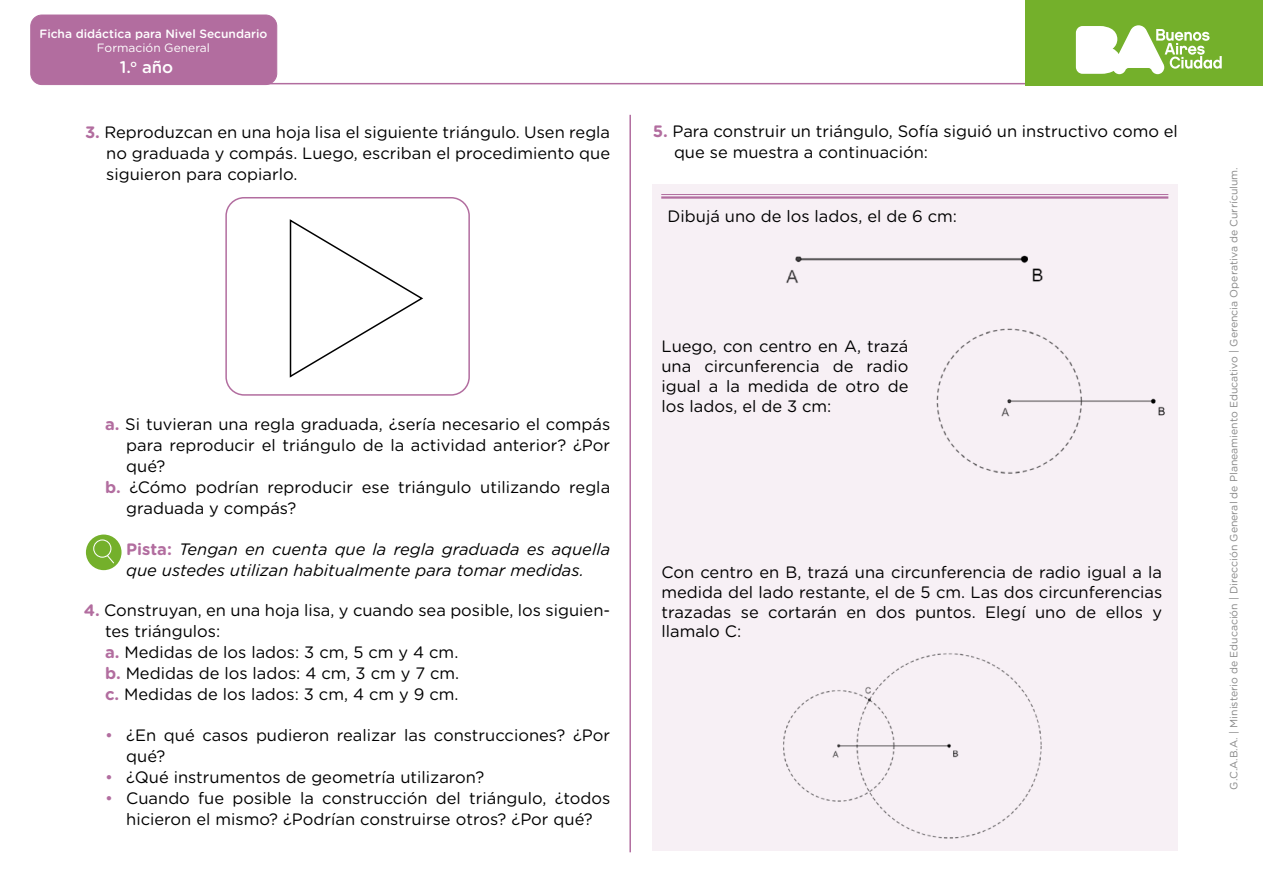
<style>
.page{position:relative;width:1263px;height:893px;background:#fff}
.page>*{position:absolute;margin:0;border:0;box-sizing:border-box;transform-origin:0 0}
.t1{font:500 16.8px "Gotham Rounded";color:#fff}
.t2{font:16.5px/21px "Gotham Rounded";color:#000;text-align:justify}
.t3{font:italic 16.5px/21px "Gotham Rounded";color:#000}
.t4{font:500 12px "Gotham Rounded";color:#fff}
.t5{font:12px "Gotham Rounded";color:#fff}
.t6{font:10.5px "Gotham Rounded";color:#878787}
.s1{font-weight:700;color:#b26d9f}
.s2{font-weight:700;font-style:normal;color:#b26d9f}
.s3{color:#b26d9f}
</style>
<div class="page">
<div style="left:31px;top:15px;width:246px;height:70px;background:#b26d9f;border-radius:11px"></div>
<div style="left:30px;top:15px;width:247px;height:70px;border:1px solid #b26d9f;border-radius:11px"></div>
<hr style="left:84px;top:83px;width:1179px;height:1px;background:#b26d9f">
<div style="left:1025px;top:0;width:238px;height:85px;background:#74b02b"></div>
<svg style="left:1076px;top:25px;width:146px;height:49px"></svg>
<hr style="left:629px;top:115px;width:2px;height:737px;background:#b26d9f">
<svg style="left:84px;top:533px;width:39px;height:39px"></svg>
<div style="left:83px;top:531px;width:42px;height:42px;border:3px solid #fff;border-radius:50%"></div>
<svg style="left:93px;top:539px;width:21px;height:24px"></svg>
<div style="left:653px;top:184px;width:525px;height:666px;background:#f7f0f5"></div>
<hr style="left:661px;top:194px;width:507px;height:1px;background:#b26d9f">
<hr style="left:661px;top:196px;width:507px;height:3px;background:#b26d9f">
<img style="left:786px;top:255px;width:257px;height:28px">
<img style="left:783px;top:653px;width:259px;height:186px">
<img style="left:936px;top:328px;width:229px;height:146px">
<div style="left:225px;top:197px;width:245px;height:199px;border:2px solid #b26d9f;border-radius:18px"></div>
<svg style="left:289px;top:219px;width:134px;height:159px"></svg>
<p class="t4" style="left:39px;top:25px;width:229px">Ficha didáctica para Nivel Secundario</p>
<p class="t5" style="left:97px;top:40px;width:115px">Formación General</p>
<p class="t1" style="left:120px;top:55px;width:55px">1.<sup>o</sup> año</p>
<p class="t2" style="left:106px;top:121px;width:505px;text-indent:-21px"><span class="s1">3.</span> Reproduzcan en una hoja lisa el siguiente triángulo. Usen regla no graduada y compás. Luego, escriban el procedimiento que siguieron para copiarlo.</p>
<p class="t2" style="left:674px;top:120px;width:505px;text-indent:-21px"><span class="s1">5.</span> Para construir un triángulo, Sofía siguió un instructivo como el que se muestra a continuación:</p>
<p class="t2" style="left:668px;top:205px;width:291px">Dibujá uno de los lados, el de 6 cm:</p>
<p class="t2" style="left:105px;top:413px;width:507px"><span class="s1">a.</span> Si tuvieran una regla graduada, ¿sería necesario el compás</p>
<p class="t2" style="left:126px;top:434px;width:485px">para reproducir el triángulo de la actividad anterior? ¿Por</p>
<p class="t2" style="left:126px;top:455px;width:41px">qué?</p>
<p class="t2" style="left:105px;top:476px;width:507px"><span class="s1">b.</span> ¿Cómo podrían reproducir ese triángulo utilizando regla</p>
<p class="t2" style="left:126px;top:497px;width:172px">graduada y compás?</p>
<p class="t3" style="left:126px;top:537px;width:485px"><span class="s2">Pista:</span> Tengan en cuenta que la regla graduada es aquella que ustedes utilizan habitualmente para tomar medidas.</p>
<p class="t2" style="left:105px;top:599px;width:507px;text-align:left;text-indent:-21px"><span class="s1">4.</span> Construyan, en una hoja lisa, y cuando sea posible, los siguien&shy;tes triángulos:<br><span class="s1">a.</span> Medidas de los lados: 3 cm, 5 cm y 4 cm.<br><span class="s1">b.</span> Medidas de los lados: 4 cm, 3 cm y 7 cm.<br><span class="s1">c.</span> Medidas de los lados: 3 cm, 4 cm y 9 cm.</p>
<p class="t2" style="left:126px;top:724px;width:485px;text-indent:-21px"><span class="s3">•</span> ¿En qué casos pudieron realizar las construcciones? ¿Por qué?</p>
<p class="t2" style="left:105px;top:766px;width:381px"><span class="s3">•</span> ¿Qué instrumentos de geometría utilizaron?</p>
<p class="t2" style="left:105px;top:787px;width:507px;text-align:center"><span class="s3">•</span> Cuando fue posible la construcción del triángulo, ¿todos hicieron el mismo? ¿Podrían construirse otros? ¿Por qué?</p>
<p class="t2" style="left:661px;top:336px;width:248px;line-height:19.8px">Luego, con centro en A, trazá una circunferencia de radio igual a la medida de otro de los lados, el de 3 cm:</p>
<p class="t2" style="left:661px;top:561px;width:502px;line-height:19.8px">Con centro en B, trazá una circunferencia de radio igual a la medida del lado restante, el de 5 cm. Las dos circunferencias trazadas se cortarán en dos puntos. Elegí uno de ellos y llamalo C:</p>
<p class="t6" style="left:1226px;top:790px;width:624px;rotate:-90deg">G.C.A.B.A. | Ministerio de Educación | Dirección General de Planeamiento Educativo | Gerencia Operativa de Currículum.</p>
</div>
